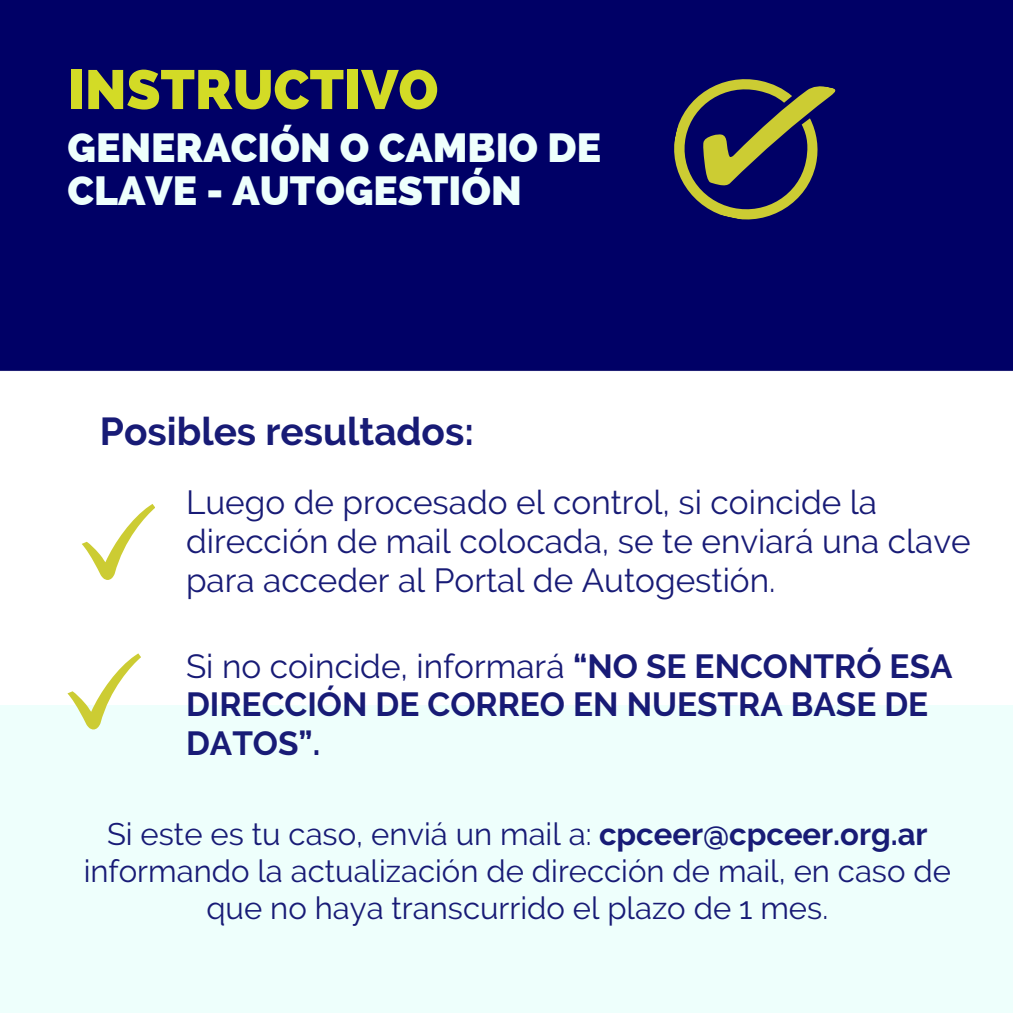
<style>
.page{position:relative;width:1013px;height:1013px;background:#fff}
.page>*{position:absolute;margin:0;border:0;box-sizing:border-box;transform-origin:0 0}
.t1{font:800 55.12px "Raleway";color:#d3db26}
.t2{font:800 40.75px/43.9px "Raleway";color:#eefffc}
.t3{font:700 38.75px "Raleway";color:#181b76}
.t4{font:33.38px/38.6px "Raleway";color:#181b76}
.t5{font:700 33.38px/38.5px "Raleway";color:#181b76}
.t6{font:31px/36.5px "Raleway";color:#181b76;text-align:center}
.s1{font-weight:400}
.s2{font-weight:700}
</style>
<div class="page">
<div style="left:0;top:0;width:1012px;height:371px;background:#006"></div>
<svg style="left:661px;top:64px;width:174px;height:169px;background:#333359"></svg>
<div style="left:0;top:705px;width:1012px;height:307px;background:#eefffc"></div>
<svg style="left:82px;top:504px;width:73px;height:76px"></svg>
<svg style="left:67px;top:653px;width:74px;height:76px"></svg>
<h1 class="t1" style="left:67px;top:57px;width:372px">INSTRUCTIVO</h1>
<p class="t2" style="left:67px;top:125px;width:535px">GENERACIÓN O CAMBIO DE<br>CLAVE - AUTOGESTIÓN</p>
<h2 class="t3" style="left:100px;top:408px;width:375px">Posibles resultados:</h2>
<h3 class="t4" style="left:186px;top:483px;width:786px">Luego de procesado el control, si coincide la dirección de mail colocada, se te enviará una clave para acceder al Portal de Autogestión.</h3>
<p class="t5" style="left:186px;top:646px;width:768px"><span class="s1">Si no coincide, informará</span> “NO SE ENCONTRÓ ESA<br>DIRECCIÓN DE CORREO EN NUESTRA BASE DE<br>DATOS”.</p>
<p class="t6" style="left:84px;top:816px;width:868px">Si este es tu caso, enviá un mail a: <span class="s2">cpceer@cpceer.org.ar </span>informando la actualización de dirección de mail, en caso de que no haya transcurrido el plazo de 1 mes.</p>
</div>
